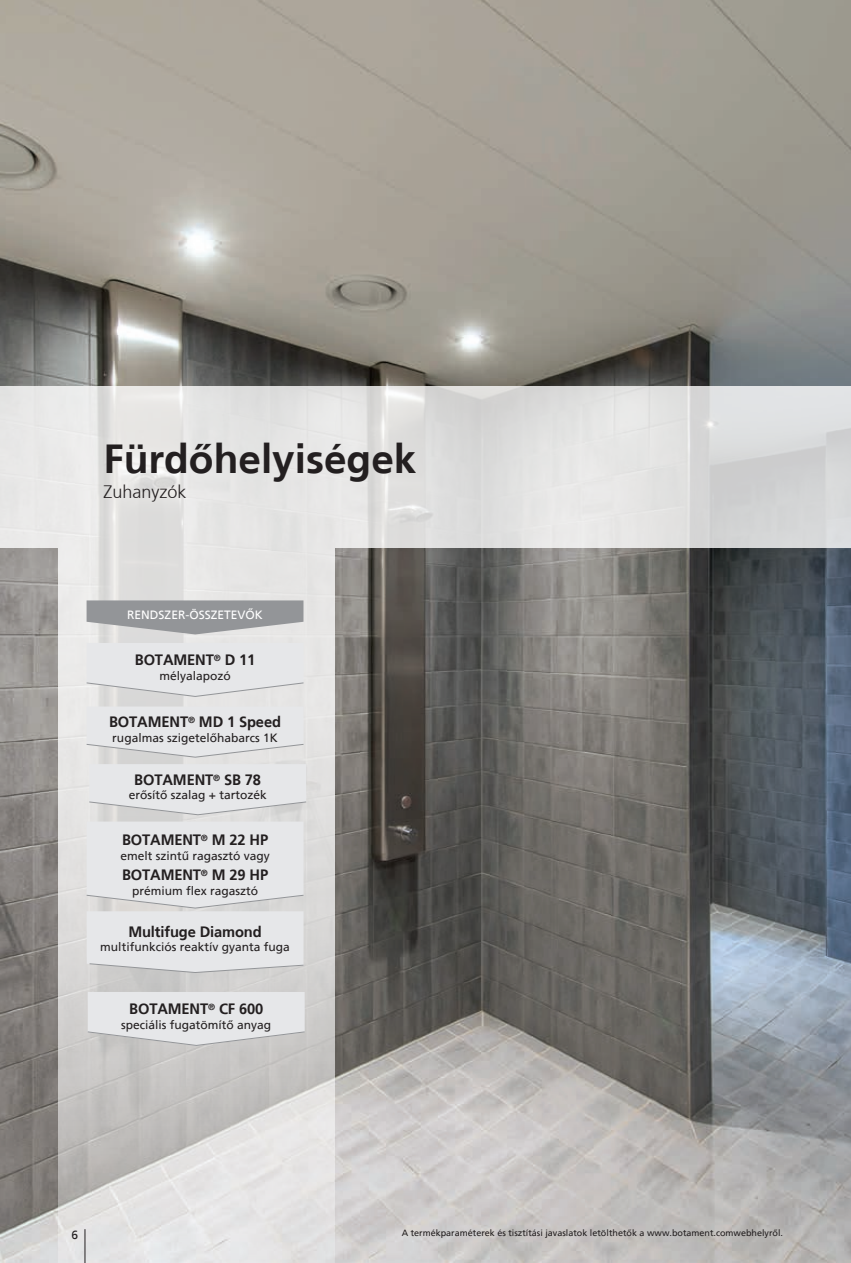
<style>
.page{position:relative;width:851px;height:1263px;background:#fff}
.page>*{position:absolute;margin:0;border:0;box-sizing:border-box;transform-origin:0 0}
.Headline{font:700 40.5px "H Fruti";color:#231f20}
.Headline-2{font:300 18px "H Fruti";color:#231f20}
.Copy{font:700 15px "H Fruti";letter-spacing:-.01em;color:#231f20}
.Copy-2{font:12px "H Fruti";color:#231f20}
.Copy-3{font:12px "H Fruti";color:#fff}
.t1{font:9px "H Fruti";color:#231f20}
</style>
<div class="page">
<img style="left:0;top:0;width:850px;height:1263px">
<svg style="left:0;top:386px;width:850px;height:162px;background:#e0e0df"></svg>
<svg style="left:59px;top:548px;width:276px;height:715px;background:#d9d8d7"></svg>
<svg style="left:88px;top:764px;width:219px;height:51px;background:#e2e3e5"></svg>
<svg style="left:86px;top:643px;width:218px;height:54px;background:#e3e4e6"></svg>
<svg style="left:86px;top:706px;width:218px;height:52px;background:#e3e4e5"></svg>
<svg style="left:87px;top:600px;width:216px;height:34px;background:#a1a3a5"></svg>
<svg style="left:86px;top:821px;width:218px;height:152px;background:#e3e4e5"></svg>
<svg style="left:87px;top:992px;width:218px;height:54px;background:#e0e1e2"></svg>
<hr style="left:85px;top:1229px;width:1px;height:34px;background:#231f20">
<p class="Headline" style="left:103px;top:435px;width:314px">Fürdőhelyiségek</p>
<p class="Headline-2" style="left:103px;top:481px;width:85px">Zuhanyzók</p>
<p class="Copy-3" style="left:127px;top:608px;width:137px">RENDSZER-ÖSSZETEVŐK</p>
<p class="Copy" style="left:135px;top:651px;width:122px">BOTAMENT<sup>®</sup> D 11</p>
<p class="Copy-2" style="left:159px;top:668px;width:73px">mélyalapozó</p>
<p class="Copy" style="left:109px;top:713px;width:173px">BOTAMENT<sup>®</sup> MD 1 Speed</p>
<p class="Copy-2" style="left:112px;top:731px;width:167px">rugalmas szigetelőhabarcs 1K</p>
<p class="Copy" style="left:134px;top:771px;width:128px">BOTAMENT<sup>®</sup> SB 78</p>
<p class="Copy-2" style="left:129px;top:788px;width:139px">erősítő szalag + tartozék</p>
<p class="Copy" style="left:122px;top:831px;width:148px">BOTAMENT<sup>®</sup> M 22 HP</p>
<p class="Copy-2" style="left:120px;top:849px;width:151px">emelt szintű ragasztó vagy</p>
<p class="Copy" style="left:122px;top:866px;width:148px">BOTAMENT<sup>®</sup> M 29 HP</p>
<p class="Copy-2" style="left:132px;top:884px;width:128px">prémium flex ragasztó</p>
<p class="Copy" style="left:128px;top:923px;width:135px">Multifuge Diamond</p>
<p class="Copy-2" style="left:100px;top:940px;width:191px">multifunkciós reaktív gyanta fuga</p>
<p class="Copy" style="left:129px;top:1000px;width:135px">BOTAMENT<sup>®</sup> CF 600</p>
<p class="Copy-2" style="left:121px;top:1017px;width:152px">speciális fugatömítő anyag</p>
<p class="Copy-2" style="left:71px;top:1227px;width:8px">6</p>
<p class="t1" style="left:401px;top:1227px;width:383px">A termékparaméterek és tisztítási javaslatok letölthetők a www.botament.comwebhelyről.</p>
</div>
